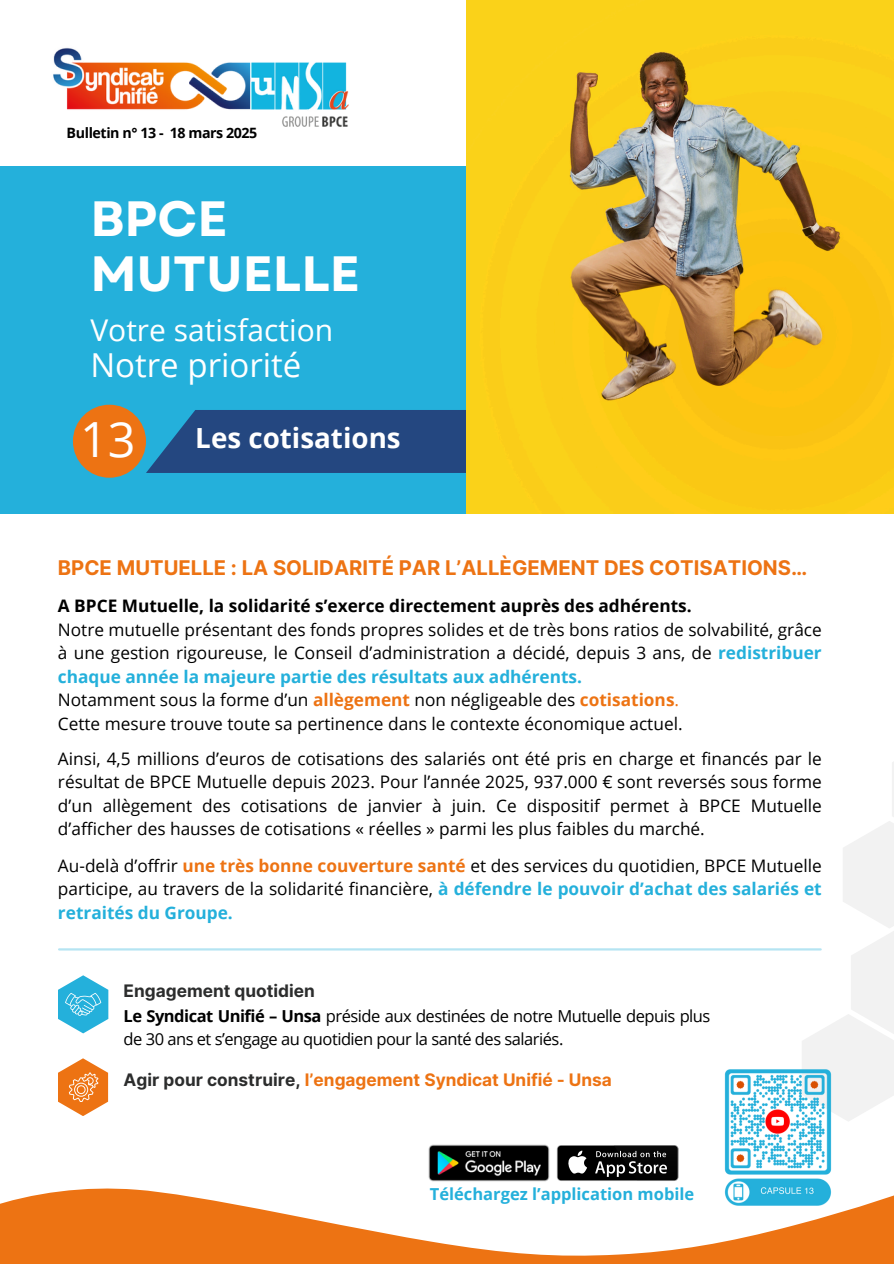
<style>
.page{position:relative;width:894px;height:1264px;background:#fff}
.page>*{position:absolute;margin:0;border:0;box-sizing:border-box;transform-origin:0 0}
.t1{font:700 49.5px/55.2px "Garet";color:#fff}
.t2{font:48.45px "Open Sans";color:#fff}
.t3{font:33px "Open Sans";color:#fff}
.t4{font:30px "Open Sans";color:#fff}
.t5{font:700 27.75px "Open Sans";color:#fff}
.t6{font:700 20.25px "Inter";color:#ed7313}
.t7{font:17.25px/23.5px "Open Sans";color:#000;text-align:justify}
.t8{font:700 17.25px "Inter";color:#ed7313}
.t9{font:700 17.25px "Inter";color:#2c2d2d}
.t10{font:16.5px/22.5px "Open Sans";letter-spacing:-.03em;color:#000}
.t11{font:700 16.5px "Open Sans";color:#24b0db}
.t12{font:700 14.25px "Open Sans";letter-spacing:-.03em;color:#000}
.s1{font-weight:700}
.s2{font-weight:700;color:#24b0db}
.s3{font-weight:700;color:#ed7313}
.s4{color:#ed7313}
.s5{color:#2c2d2d}
</style>
<div class="page">
<div style="left:0;top:166px;width:893px;height:347px;background:#24b0db"></div>
<svg style="left:801px;top:762px;width:92px;height:359px"></svg>
<img style="left:53px;top:48px;width:296px;height:79px">
<div style="left:73px;top:405px;width:73px;height:73px;background:#ed7313;border-radius:50%"></div>
<svg style="left:146px;top:410px;width:320px;height:63px;background:#244f87"></svg>
<img style="left:466px;top:0;width:427px;height:513px">
<svg style="left:0;top:1150px;width:893px;height:113px"></svg>
<img style="left:709px;top:1069px;width:137px;height:136px">
<svg style="left:557px;top:1145px;width:121px;height:35px;background:#323232"></svg>
<img style="left:421px;top:1144px;width:136px;height:45px">
<svg style="left:58px;top:948px;width:71px;height:86px"></svg>
<svg style="left:58px;top:1058px;width:50px;height:58px"></svg>
<hr style="left:59px;top:948px;width:761px;height:2px;background:#24b0db">
<h3 class="t12" style="left:67px;top:123px;width:192px">Bulletin n° 13 - 18 mars 2025</h3>
<p class="t1" style="left:90px;top:191px;width:271px">BPCE<br>MUTUELLE</p>
<p class="t4" style="left:90px;top:309px;width:244px">Votre satisfaction</p>
<p class="t3" style="left:90px;top:342px;width:212px">Notre priorité</p>
<p class="t2" style="left:80px;top:405px;width:57px">13</p>
<h1 class="t5" style="left:195px;top:418px;width:207px">Les cotisations</h1>
<h6 class="t6" style="left:58px;top:555px;width:750px">BPCE MUTUELLE : LA SOLIDARITÉ PAR L’ALLÈGEMENT DES COTISATIONS…</h6>
<p class="t7" style="left:58px;top:593px;width:765px;text-align:left"><span class="s1">A BPCE Mutuelle, la solidarité s’exerce directement auprès des adhérents.<br></span>Notre mutuelle présentant des fonds propres solides et de très bons ratios de solvabilité, grâce à une gestion rigoureuse, le Conseil d’administration a décidé, depuis 3 ans, de <span class="s2">redistribuer chaque année la majeure partie des résultats aux adhérents.<br></span>Notamment sous la forme d’un <span class="s3">allègement</span> non négligeable des <span class="s3">cotisations</span><span class="s4">.<br></span>Cette mesure trouve toute sa pertinence dans le contexte économique actuel.</p>
<h6 class="t7" style="left:58px;top:746px;width:765px">Ainsi, 4,5 millions d’euros de cotisations des salariés ont été pris en charge et financés par le résultat de BPCE Mutuelle depuis 2023. Pour l’année 2025, 937.000 € sont reversés sous forme d’un allègement des cotisations de janvier à juin. Ce dispositif permet à BPCE Mutuelle d’afficher des hausses de cotisations « réelles » parmi les plus faibles du marché.</h6>
<h6 class="t7" style="left:58px;top:853px;width:765px">Au-delà d’offrir <span class="s3">une très bonne couverture santé</span> et des services du quotidien, BPCE Mutuelle participe, au travers de la solidarité financière, <span class="s2">à défendre le pouvoir d’achat des salariés et retraités du Groupe.</span></h6>
<h2 class="t9" style="left:123px;top:980px;width:193px">Engagement quotidien</h2>
<h4 class="t10" style="left:123px;top:1004px;width:588px"><span class="s1">Le Syndicat Unifié – Unsa</span> préside aux destinées de notre Mutuelle depuis plus de 30 ans et s’engage au quotidien pour la santé des salariés.</h4>
<p class="t8" style="left:123px;top:1069px;width:489px"><span class="s5">Agir pour construire,</span> l’engagement Syndicat Unifié - Unsa</p>
<p class="t11" style="left:429px;top:1182px;width:266px">Téléchargez l’application mobile</p>
</div>
